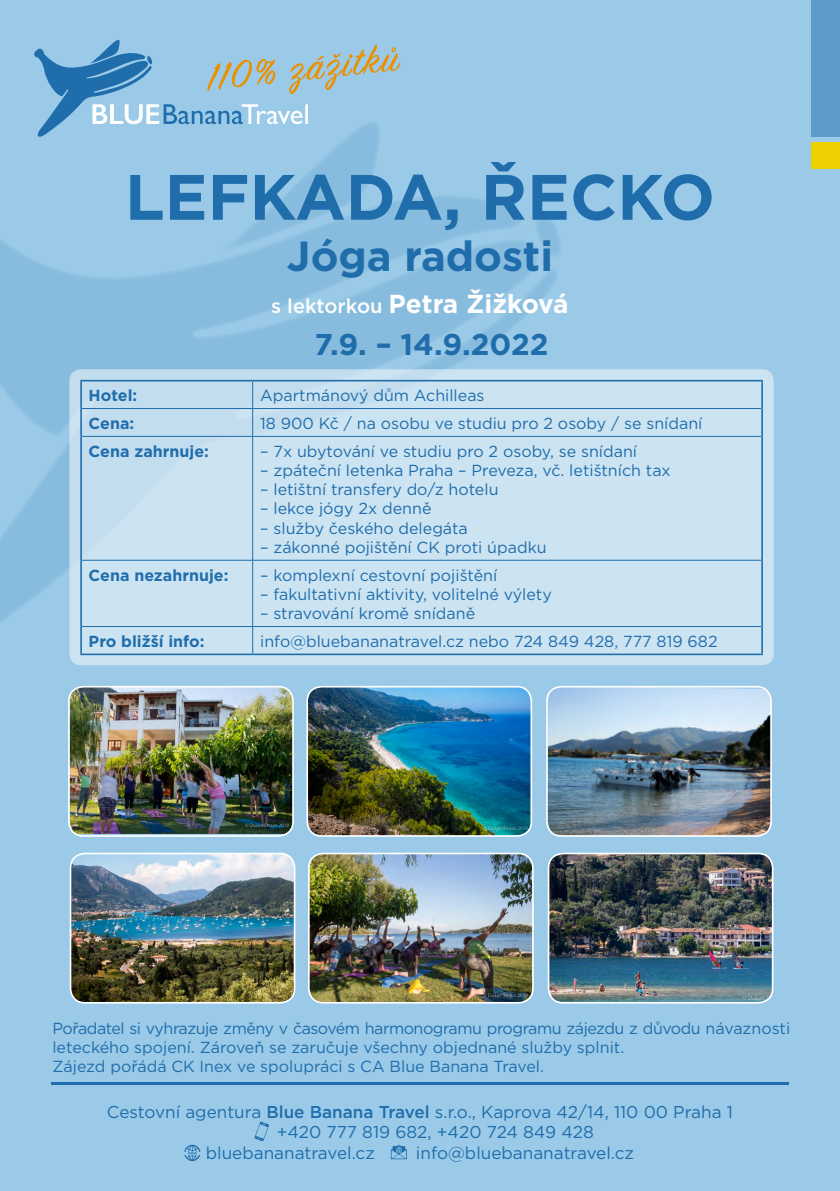
<style>
.page{position:relative;width:840px;height:1191px;background:#fff}
.page>*{position:absolute;margin:0;border:0;box-sizing:border-box;transform-origin:0 0}
.t1{font:700 64px "Gotham";color:#206dac}
.t2{font:700 42px "Gotham";color:#206dac}
.t3{font:700 30px "Gotham";color:#206dac}
.t4{font:700 26px "Gotham";letter-spacing:-.005em;color:#fff}
.t5{font:17.2px "Gotham";color:#206dac}
.t6{font:16px/19.2px "Gotham";color:#206dac}
.t7{font:700 16px "Gotham";color:#206dac}
.s1{font-weight:500;font-size:20px}
.s2{font-weight:500}
</style>
<div class="page">
<div style="left:0;top:0;width:839px;height:1191px;background:#9acae7"></div>
<svg style="left:0;top:141px;width:560px;height:481px;fill:#8cbfe0"></svg>
<hr style="left:51px;top:1082px;width:737px;height:3px;background:#206dac">
<div style="left:810px;top:0;width:29px;height:137px;background:#5d9bc9"></div>
<div style="left:810px;top:142px;width:29px;height:26px;background:#eed100"></div>
<svg style="left:34px;top:39px;width:366px;height:102px"></svg>
<svg style="left:184px;top:1144px;width:16px;height:17px"></svg>
<svg style="left:254px;top:1121px;width:15px;height:20px"></svg>
<svg style="left:390px;top:1144px;width:17px;height:15px"></svg>
<div style="left:69px;top:369px;width:704px;height:296px;background:#cce4f2;border-radius:11px"></div>
<hr style="left:82px;top:408px;width:170px;height:1px;background:#206dac">
<hr style="left:252px;top:408px;width:508px;height:1px;background:#206dac">
<hr style="left:82px;top:436px;width:170px;height:1px;background:#206dac">
<hr style="left:252px;top:436px;width:508px;height:1px;background:#206dac">
<hr style="left:82px;top:560px;width:170px;height:1px;background:#206dac">
<hr style="left:252px;top:560px;width:508px;height:1px;background:#206dac">
<svg style="left:252px;top:381px;width:1px;height:55px"></svg>
<hr style="left:252px;top:436px;width:1px;height:124px;background:#206dac">
<hr style="left:252px;top:560px;width:1px;height:66px;background:#206dac">
<svg style="left:252px;top:627px;width:1px;height:26px"></svg>
<hr style="left:82px;top:626px;width:170px;height:1px;background:#206dac">
<hr style="left:252px;top:626px;width:508px;height:1px;background:#206dac">
<hr style="left:80px;top:380px;width:172px;height:1px;background:#206dac">
<hr style="left:80px;top:381px;width:2px;height:27px;background:#206dac">
<hr style="left:252px;top:380px;width:510px;height:1px;background:#206dac">
<hr style="left:760px;top:381px;width:2px;height:27px;background:#206dac">
<hr style="left:80px;top:408px;width:2px;height:28px;background:#206dac">
<hr style="left:760px;top:408px;width:2px;height:28px;background:#206dac">
<hr style="left:80px;top:436px;width:2px;height:124px;background:#206dac">
<hr style="left:760px;top:436px;width:2px;height:124px;background:#206dac">
<hr style="left:80px;top:560px;width:2px;height:66px;background:#206dac">
<hr style="left:760px;top:560px;width:2px;height:66px;background:#206dac">
<hr style="left:80px;top:626px;width:2px;height:27px;background:#206dac">
<hr style="left:760px;top:626px;width:2px;height:27px;background:#206dac">
<hr style="left:80px;top:653px;width:172px;height:2px;background:#206dac">
<hr style="left:252px;top:653px;width:510px;height:2px;background:#206dac">
<img style="left:550px;top:855px;width:222px;height:147px">
<div style="left:547px;top:852px;width:226px;height:151px;border:2px solid #fff;border-radius:14px"></div>
<img style="left:70px;top:855px;width:224px;height:147px">
<div style="left:70px;top:852px;width:225px;height:151px;border:2px solid #fff;border-radius:14px"></div>
<img style="left:308px;top:855px;width:224px;height:147px">
<div style="left:308px;top:852px;width:225px;height:151px;border:2px solid #fff;border-radius:14px"></div>
<img style="left:546px;top:686px;width:224px;height:150px">
<div style="left:546px;top:686px;width:225px;height:150px;border:2px solid #fff;border-radius:14px"></div>
<img style="left:70px;top:686px;width:223px;height:148px">
<div style="left:68px;top:686px;width:226px;height:150px;border:2px solid #fff;border-radius:14px"></div>
<img style="left:309px;top:686px;width:222px;height:150px">
<div style="left:306px;top:686px;width:226px;height:150px;border:2px solid #fff;border-radius:14px"></div>
<h1 class="t1" style="left:125px;top:155px;width:591px">LEFKADA, ŘECKO</h1>
<h2 class="t2" style="left:287px;top:228px;width:267px">Jóga radosti</h2>
<h3 class="t4" style="left:271px;top:286px;width:299px"><span class="s1">s lektorkou</span> Petra Žižková</h3>
<h3 class="t3" style="left:314px;top:324px;width:235px">7.9. – 14.9.2022</h3>
<p class="t7" style="left:89px;top:385px;width:50px">Hotel:</p>
<p class="t6" style="left:260px;top:385px;width:226px">Apartmánový dům Achilleas</p>
<p class="t7" style="left:89px;top:412px;width:47px">Cena:</p>
<p class="t6" style="left:260px;top:413px;width:443px">18 900 Kč / na osobu ve studiu pro 2 osoby / se snídaní</p>
<p class="t7" style="left:89px;top:440px;width:122px">Cena zahrnuje:</p>
<p class="t6" style="left:260px;top:441px;width:378px">– 7x ubytování ve studiu pro 2 osoby, se snídaní</p>
<p class="t6" style="left:260px;top:460px;width:412px">– zpáteční letenka Praha – Preveza, vč. letištních tax</p>
<p class="t6" style="left:260px;top:479px;width:240px">– letištní transfery do/z hotelu</p>
<p class="t6" style="left:260px;top:499px;width:173px">– lekce jógy 2x denně</p>
<p class="t6" style="left:260px;top:518px;width:209px">– služby českého delegáta</p>
<p class="t6" style="left:260px;top:537px;width:288px">– zákonné pojištění CK proti úpadku</p>
<p class="t7" style="left:89px;top:564px;width:141px">Cena nezahrnuje:</p>
<p class="t6" style="left:260px;top:565px;width:238px">– komplexní cestovní pojištění</p>
<p class="t6" style="left:260px;top:584px;width:293px">– fakultativní aktivity, volitelné výlety</p>
<p class="t6" style="left:260px;top:603px;width:216px">– stravování kromě snídaně</p>
<p class="t7" style="left:89px;top:630px;width:117px">Pro bližší info:</p>
<p class="t6" style="left:260px;top:631px;width:458px">info@bluebananatravel.cz nebo 724 849 428, 777 819 682</p>
<p class="t6" style="left:52px;top:1018px;width:739px">Pořadatel si vyhrazuje změny v časovém harmonogramu programu zájezdu z důvodu návaznosti leteckého spojení. Zároveň se zaručuje všechny objednané služby splnit.<br>Zájezd pořádá CK Inex ve spolupráci s CA Blue Banana Travel.</p>
<p class="t5" style="left:107px;top:1100px;width:627px">Cestovní agentura <span class="s2">Blue Banana Travel</span> s.r.o., Kaprova 42/14, 110 00 Praha 1</p>
<p class="t5" style="left:276px;top:1121px;width:318px">+420 777 819 682, +420 724 849 428</p>
<p class="t5" style="left:206px;top:1141px;width:170px">bluebananatravel.cz</p>
<p class="t5" style="left:416px;top:1141px;width:219px">info@bluebananatravel.cz</p>
</div>
